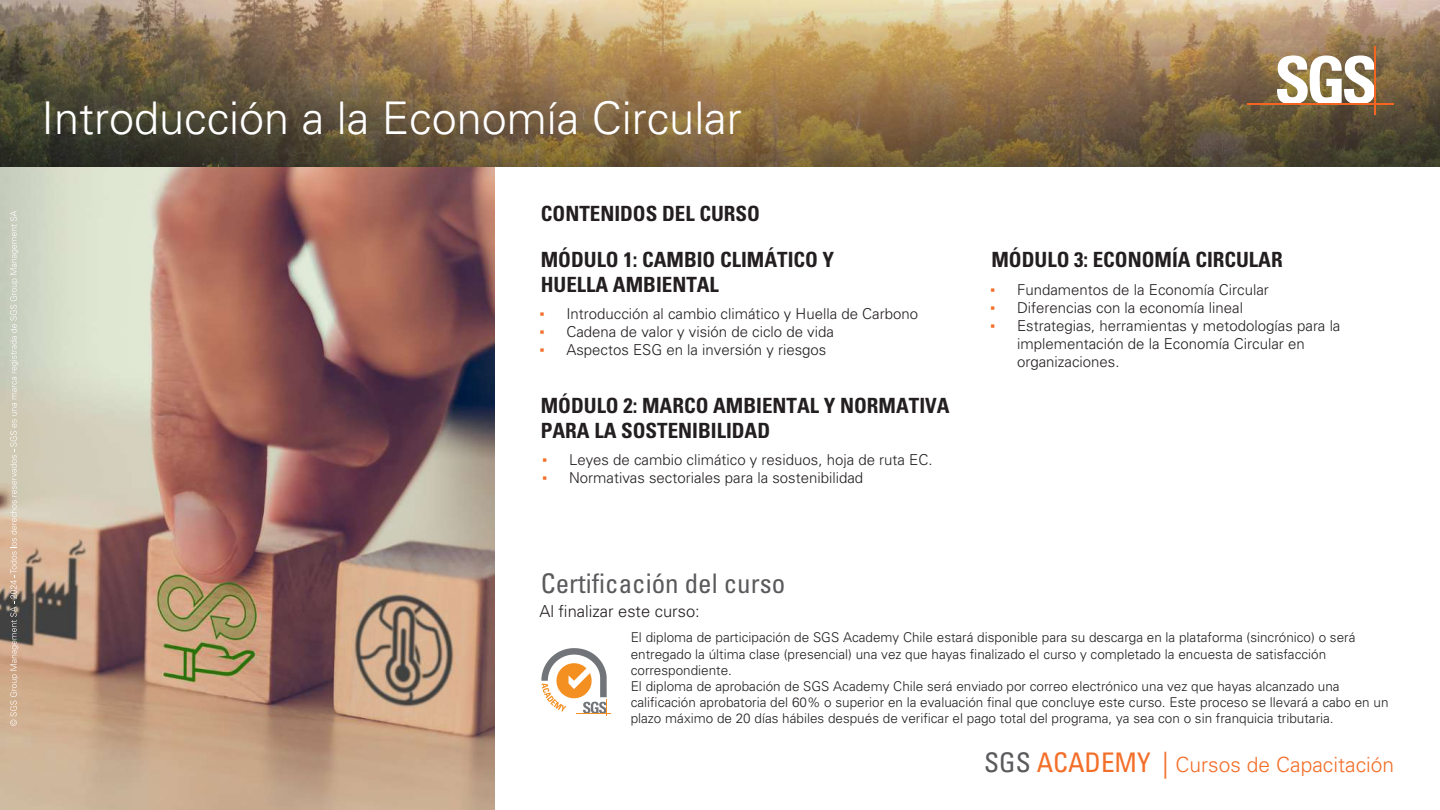
<style>
.page{position:relative;width:1440px;height:810px;background:#fff}
.page>*{position:absolute;margin:0;border:0;box-sizing:border-box;transform-origin:0 0}
.t1{font:300 45px "Univers LT Std";color:#fff}
.t2{font:condensed 27px "Univers LT Std";color:#5a5a5d}
.t3{font:700 condensed 21px/25.2px "Univers";color:#231f20}
.t4{font:300 21px "Univers LT Std";color:#f36e29}
.t5{font:300 16.5px "Univers LT Std";color:#231f20}
.t6{font:300 15px/18px "Univers LT Std";color:#231f20}
.t7{font:300 13.5px/16.2px "Univers LT Std";color:#231f20}
.s1{font-family:"Times New Roman";font-weight:400;color:#f36e29}
.s2{font-weight:400;font-stretch:condensed;font-size:27px;color:#5a5a5d}
.s3{font-weight:400;font-stretch:condensed;font-size:27px}
.s4{font-size:27px}
</style>
<div class="page">
<img style="left:0;top:167px;width:495px;height:643px">
<svg style="left:0;top:0;width:1440px;height:167px;background:#8c7553"></svg>
<svg style="left:1277px;top:55px;width:97px;height:49px"></svg>
<hr style="left:1247px;top:104px;width:147px;height:1px;background:#f36521">
<hr style="left:1374px;top:46px;width:2px;height:68px;background:#f36521">
<svg style="left:10px;top:211px;width:8px;height:515px;background:#cbc2b1"></svg>
<svg style="left:541px;top:648px;width:66px;height:68px"></svg>
<h1 class="t1" style="left:42px;top:91px;width:702px">Introducción a la Economía Circular</h1>
<h3 class="t3" style="left:541px;top:200px;width:221px">CONTENIDOS DEL CURSO</h3>
<h3 class="t3" style="left:541px;top:247px;width:295px">MÓDULO 1: CAMBIO CLIMÁTICO Y<br>HUELLA AMBIENTAL</h3>
<p class="t6" style="left:539px;top:305px;width:380px"><span class="s1">▪</span> Introducción al cambio climático y Huella de Carbono</p>
<p class="t6" style="left:539px;top:323px;width:296px"><span class="s1">▪</span> Cadena de valor y visión de ciclo de vida</p>
<p class="t6" style="left:539px;top:341px;width:289px"><span class="s1">▪</span> Aspectos ESG en la inversión y riesgos</p>
<h3 class="t3" style="left:541px;top:392px;width:410px">MÓDULO 2: MARCO AMBIENTAL Y NORMATIVA<br>PARA LA SOSTENIBILIDAD</h3>
<p class="t6" style="left:542px;top:451px;width:392px"><span class="s1">▪</span> Leyes de cambio climático y residuos, hoja de ruta EC.</p>
<p class="t6" style="left:542px;top:469px;width:323px"><span class="s1">▪</span> Normativas sectoriales para la sostenibilidad</p>
<h2 class="t2" style="left:541px;top:566px;width:246px">Certificación del curso</h2>
<h3 class="t3" style="left:992px;top:247px;width:293px">MÓDULO 3: ECONOMÍA CIRCULAR</h3>
<p class="t6" style="left:990px;top:281px;width:280px"><span class="s1">▪</span> Fundamentos de la Economía Circular</p>
<p class="t6" style="left:990px;top:299px;width:254px"><span class="s1">▪</span> Diferencias con la economía lineal</p>
<p class="t6" style="left:1017px;top:317px;width:325px;text-indent:-27px"><span class="s1">▪</span> Estrategias, herramientas y metodologías para la implementación de la Economía Circular en organizaciones.</p>
<p class="t5" style="left:539px;top:601px;width:162px">Al finalizar este curso:</p>
<p class="t7" style="left:631px;top:630px;width:759px">El diploma de participación de SGS Academy Chile estará disponible para su descarga en la plataforma (sincrónico) o será entregado la última clase (presencial) una vez que hayas finalizado el curso y completado la encuesta de satisfacción correspondiente.<br>El diploma de aprobación de SGS Academy Chile será enviado por correo electrónico una vez que hayas alcanzado una calificación aprobatoria del 60% o superior en la evaluación final que concluye este curso. Este proceso se llevará a cabo en un plazo máximo de 20 días hábiles después de verificar el pago total del programa, ya sea con o sin franquicia tributaria.</p>
<h3 class="t4" style="left:984px;top:751px;width:412px"><span class="s2">SGS</span> <span class="s3">ACADEMY</span> <span class="s4">|</span> Cursos de Capacitación</h3>
</div>
